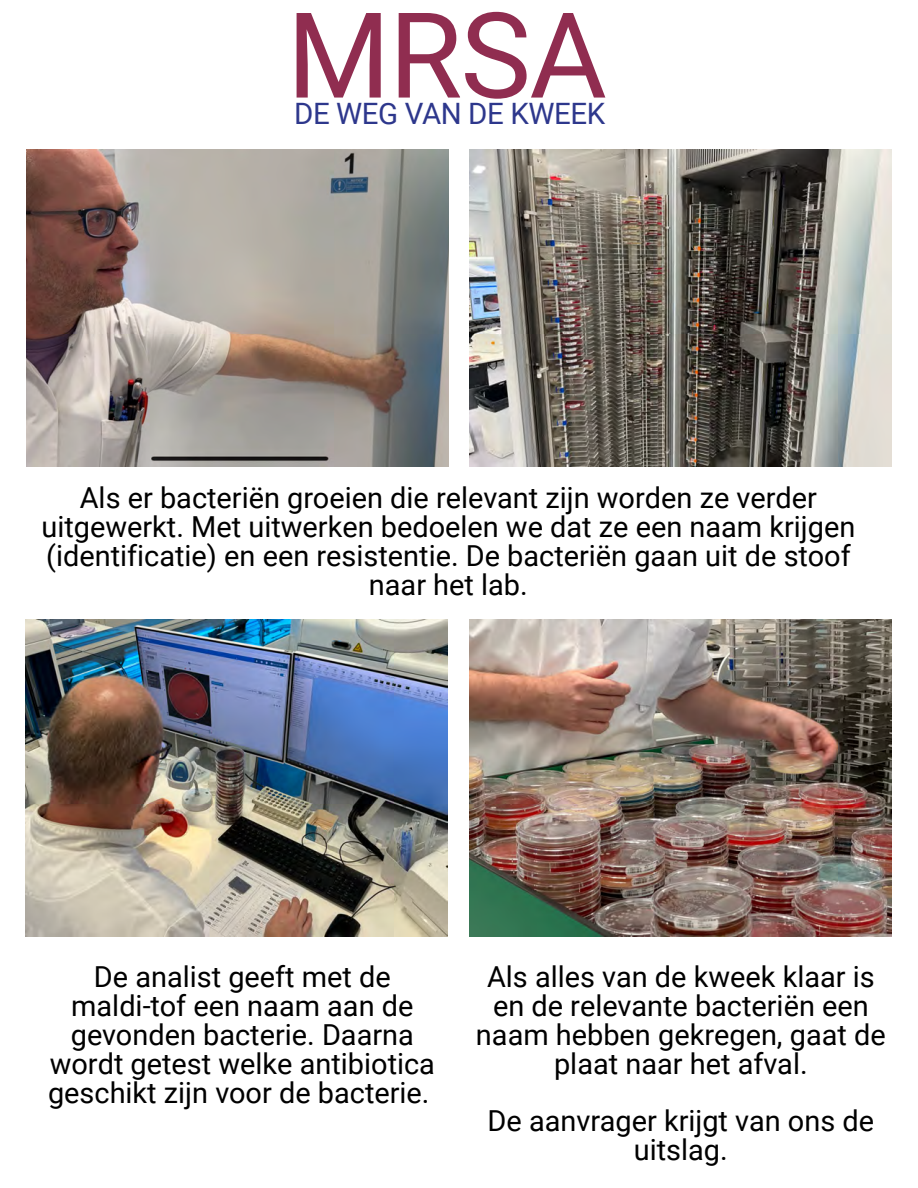
<style>
.page{position:relative;width:918px;height:1188px;background:#fff}
.page>*{position:absolute;margin:0;border:0;box-sizing:border-box;transform-origin:0 0}
.t1{font:118.95px "Roboto";color:#902d50}
.t2{font:29.4px "Roboto";letter-spacing:-.015em;color:#2d378c}
.t3{font:28.95px/29px "Roboto";color:#000;text-align:center}
</style>
<div class="page">
<img style="left:26px;top:149px;width:422px;height:317px">
<img style="left:470px;top:149px;width:422px;height:317px">
<img style="left:26px;top:620px;width:422px;height:316px">
<img style="left:469px;top:620px;width:423px;height:316px">
<h1 class="t1" style="left:287px;top:-28px;width:322px">MRSA</h1>
<p class="t2" style="left:294px;top:93px;width:313px">DE WEG VAN DE KWEEK</p>
<p class="t3" style="left:41px;top:482px;width:815px">Als er bacteriën groeien die relevant zijn worden ze verder uitgewerkt. Met uitwerken bedoelen we dat ze een naam krijgen (identificatie) en een resistentie. De bacteriën gaan uit de stoof naar het lab.</p>
<p class="t3" style="left:48px;top:961px;width:388px">De analist geeft met de maldi-tof een naam aan de gevonden bacterie. Daarna wordt getest welke antibiotica geschikt zijn voor de bacterie.</p>
<p class="t3" style="left:476px;top:961px;width:411px">Als alles van de kweek klaar is en de relevante bacteriën een naam hebben gekregen, gaat de plaat naar het afval.</p>
<p class="t3" style="left:488px;top:1106px;width:388px">De aanvrager krijgt van ons de uitslag.</p>
</div>
